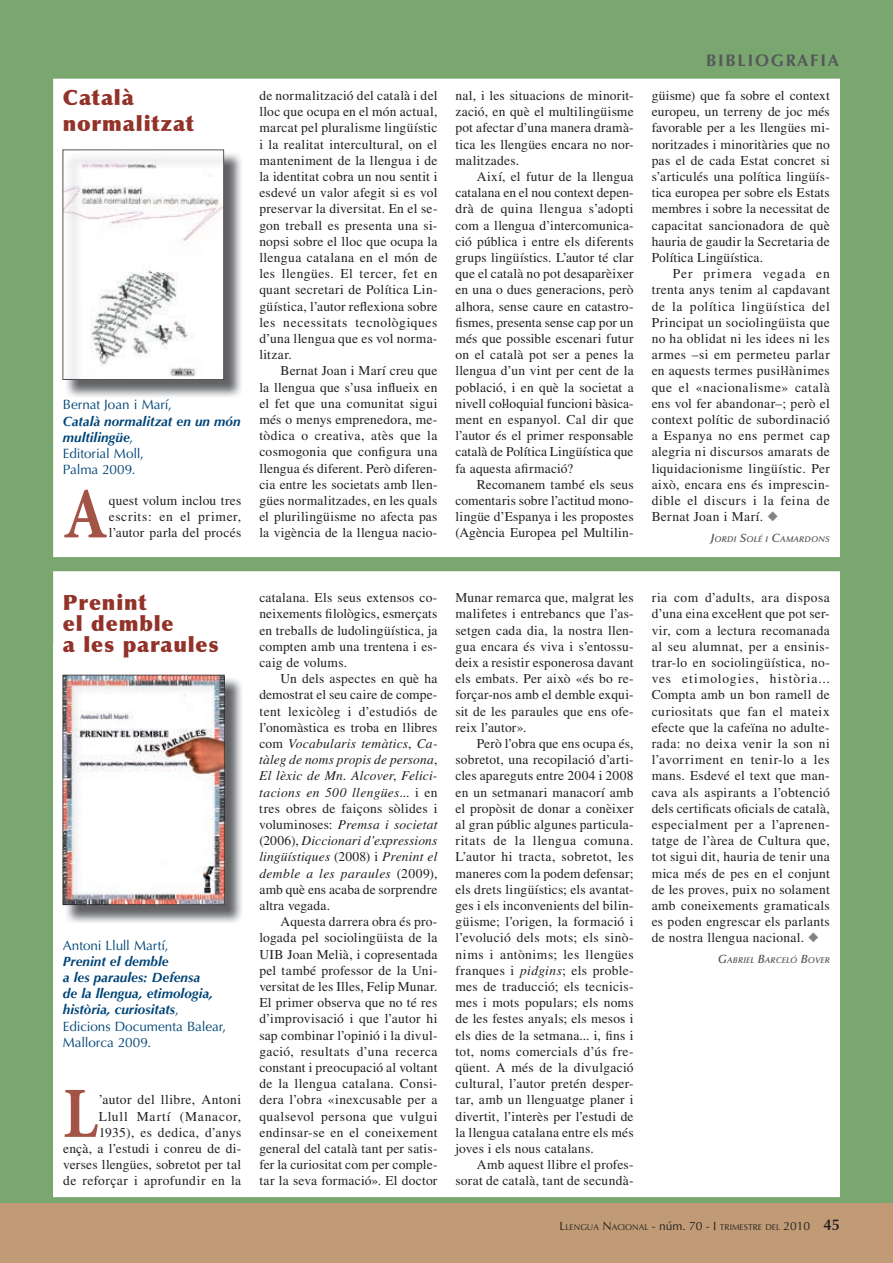
<style>
.page{position:relative;width:893px;height:1263px;background:#7aa66f}
.page>*{position:absolute;margin:0;border:0;box-sizing:border-box;transform-origin:0 0}
.t1{font:700 72.15px "Minion Pro";color:#a45446;scale:.88 1}
.t2{font:900 21px/21px "Optima LT Std";letter-spacing:.04em;color:#923229}
.t3{font:700 16.8px "Optima LT Std";letter-spacing:.105em;color:#57585a}
.t4{font:13.5px/16.2px "Times LT Std";letter-spacing:.015em;color:#231f20;text-align:justify}
.t5{font:13.5px/16.2px "Times";letter-spacing:.025em;color:#231f20;text-align:justify}
.t6{font:italic 700 13.5px/16.2px "Optima LT Std";color:#004578}
.t7{font:13.5px "Optima LT Std";letter-spacing:-.005em;color:#004578}
.t8{font:8.4px "Optima LT Std";color:#231f20}
.t9{font:italic 600 8.4px "Optima LT Std";letter-spacing:.03em;color:#57585a}
.s1{font-weight:400;font-style:normal}
.s2{color:#808285}
.s3{font-size:12px}
.s4{font-style:italic}
.s5{font-weight:600;font-size:15.6px}
</style>
<div class="page">
<div style="left:0;top:1203px;width:893px;height:60px;background:#c09b75"></div>
<div style="left:53px;top:79px;width:787px;height:478px;background:#fff"></div>
<div style="left:53px;top:571px;width:787px;height:626px;background:#fff"></div>
<div style="left:63px;top:589px;width:178px;height:64px;background:#fff"></div>
<div style="left:63px;top:399px;width:178px;height:84px;background:#fff"></div>
<img style="left:65px;top:152px;width:178px;height:246px">
<svg style="left:62px;top:150px;width:169px;height:232px;background:#e9e8e9"></svg>
<div style="left:63px;top:80px;width:178px;height:64px;background:#fff"></div>
<img style="left:231px;top:677px;width:12px;height:246px">
<img style="left:62px;top:675px;width:169px;height:272px">
<div style="left:63px;top:939px;width:178px;height:132px;background:#fff"></div>
<h2 class="t2" style="left:63px;top:86px;width:132px;line-height:25.2px">Català normalitzat</h2>
<p class="t7" style="left:63px;top:397px;width:110px">Bernat Joan i Marí,</p>
<p class="t6" style="left:63px;top:413px;width:179px">Català normalitzat en un món multilingüe<span class="s1">,<br>Editorial Moll,<br>Palma 2009.</span></p>
<h1 class="t1" style="left:63px;top:463px;width:52px">A</h1>
<p class="t5" style="left:109px;top:492px;width:134px">quest volum inclou tres escrits: en el primer, l’autor parla del procés</p>
<p class="t5" style="left:259px;top:87px;width:180px">de normalització del català i del lloc que ocupa en el món actual, marcat pel pluralisme lingüístic i la realitat intercultural, on el manteniment de la llengua i de la identitat cobra un nou sentit i esdevé un valor afegit si es vol preservar la diversitat. En el se&shy;gon treball es presenta una si&shy;nopsi sobre el lloc que ocupa la llengua catalana en el món de les llengües. El tercer, fet en quant secretari de Política Lin&shy;güística, l’autor reflexiona sobre les necessitats tecnològiques d’una llengua que es vol norma&shy;litzar.</p>
<p class="t4" style="left:259px;top:363px;width:180px;text-indent:21px">Bernat Joan i Marí creu que la llengua que s’usa influeix en el fet que una comunitat sigui més o menys emprenedora, me&shy;tòdica o creativa, atès que la cosmogonia que configura una llengua és diferent. Però diferen&shy;cia entre les societats amb llen&shy;gües normalitzades, en les quals el plurilingüisme no afecta pas la vigència de la llengua nacio-</p>
<p class="t4" style="left:455px;top:87px;width:180px">nal, i les situacions de minorit&shy;zació, en què el multilingüisme pot afectar d’una manera dramà&shy;tica les llengües encara no nor&shy;malitzades.</p>
<p class="t4" style="left:455px;top:168px;width:180px;text-indent:21px">Així, el futur de la llengua catalana en el nou context depen&shy;drà de quina llengua s’adopti com a llengua d’intercomunica&shy;ció pública i entre els diferents grups lingüístics. L’autor té clar que el català no pot desaparèixer en una o dues generacions, però alhora, sense caure en catastro&shy;fismes, presenta sense cap por un més que possible escenari futur on el català pot ser a penes la llengua d’un vint per cent de la població, i en què la societat a nivell col·loquial funcioni bàsica&shy;ment en espanyol. Cal dir que l’autor és el primer responsable català de Política Lingüística que fa aquesta afirmació?</p>
<p class="t4" style="left:455px;top:476px;width:180px;text-indent:21px">Recomanem també els seus comentaris sobre l’actitud mono&shy;lingüe d’Espanya i les propostes (Agència Europea pel Multilin-</p>
<p class="t3" style="left:706px;top:51px;width:134px">BIBLIOGRAFIA</p>
<p class="t4" style="left:652px;top:87px;width:180px">güisme) que fa sobre el context europeu, un terreny de joc més favorable per a les llengües mi&shy;noritzades i minoritàries que no pas el de cada Estat concret si s’articulés una política lingüís&shy;tica europea per sobre els Estats membres i sobre la necessitat de capacitat sancionadora de què hauria de gaudir la Secretaria de Política Lingüística.</p>
<p class="t4" style="left:652px;top:265px;width:180px;text-indent:21px">Per primera vegada en trenta anys tenim al capdavant de la política lingüística del Principat un sociolingüista que no ha oblidat ni les idees ni les armes –si em permeteu parlar en aquests termes pusil·lànimes que el «nacionalisme» català ens vol fer abandonar–; però el context polític de subordinació a Espanya no ens permet cap alegria ni discursos amarats de liquidacionisme lingüístic. Per això, encara ens és imprescin&shy;dible el discurs i la feina de Bernat Joan i Marí. <span class="s2">◆</span></p>
<p class="t9" style="left:711px;top:534px;width:120px"><span class="s3">J</span>ORDI <span class="s3">S</span>OLÉ I <span class="s3">C</span>AMARDONS</p>
<h2 class="t2" style="left:63px;top:592px;width:157px">Prenint<br>el demble<br>a les paraules</h2>
<p class="t7" style="left:63px;top:937px;width:107px">Antoni Llull Martí,</p>
<p class="t6" style="left:63px;top:953px;width:165px">Prenint el demble<br>a les paraules: Defensa<br>de la llengua, etimologia, història, curiositats<span class="s1">,<br>Edicions Documenta Balear,<br>Mallorca 2009.</span></p>
<h1 class="t1" style="left:63px;top:1063px;width:41px">L</h1>
<p class="t5" style="left:63px;top:1092px;width:180px;text-align:right">’autor del llibre, Antoni<br>Llull Martí (Manacor,<br>1935), es dedica, d’anys<br>ençà, a l’estudi i conreu de di&shy;verses llengües, sobretot per tal de reforçar i aprofundir en la</p>
<p class="t5" style="left:259px;top:589px;width:180px">catalana. Els seus extensos co&shy;neixements filològics, esmerçats en treballs de ludolingüística, ja compten amb una trentena i es&shy;caig de volums.</p>
<p class="t4" style="left:259px;top:670px;width:180px;text-indent:21px">Un dels aspectes en què ha demostrat el seu caire de compe&shy;tent lexicòleg i d’estudiós de l’onomàstica es troba en llibres com <span class="s4">Vocabularis temàtics</span>, <span class="s4">Ca&shy;tàleg de noms propis de persona</span>, <span class="s4">El lèxic de Mn. Alcover</span>, <span class="s4">Felici&shy;tacions en 500 llengües</span>... i en tres obres de faiçons sòlides i voluminoses: <span class="s4">Premsa i societat </span>(2006), <span class="s4">Diccionari d’expressions lingüístiques</span> (2008) i <span class="s4">Prenint el demble a les paraules</span> (2009), amb què ens acaba de sorprendre altra vegada.</p>
<p class="t4" style="left:259px;top:913px;width:180px;text-indent:21px">Aquesta darrera obra és pro&shy;logada pel sociolingüista de la UIB Joan Melià, i copresentada pel també professor de la Uni&shy;versitat de les Illes, Felip Munar.<br>El primer observa que no té res d’improvisació i que l’autor hi sap combinar l’opinió i la divul&shy;gació, resultats d’una recerca constant i preocupació al voltant de la llengua catalana. Consi&shy;dera l’obra «inexcusable per a qualsevol persona que vulgui endinsar-se en el coneixement general del català tant per satis&shy;fer la curiositat com per comple&shy;tar la seva formació». El doctor</p>
<p class="t4" style="left:455px;top:589px;width:180px">Munar remarca que, malgrat les malifetes i entrebancs que l’as&shy;setgen cada dia, la nostra llen&shy;gua encara és viva i s’entossu&shy;deix a resistir esponerosa davant els embats. Per això «és bo re&shy;forçar-nos amb el demble exqui&shy;sit de les paraules que ens ofe&shy;reix l’autor».</p>
<p class="t4" style="left:455px;top:735px;width:180px;text-indent:21px">Però l’obra que ens ocupa és, sobretot, una recopilació d’arti&shy;cles apareguts entre 2004 i 2008 en un setmanari manacorí amb el propòsit de donar a conèixer al gran públic algunes particula&shy;ritats de la llengua comuna.<br>L’autor hi tracta, sobretot, les maneres com la podem defensar; els drets lingüístics; els avantat&shy;ges i els inconvenients del bilin&shy;güisme; l’origen, la formació i l’evolució dels mots; els sinò&shy;nims i antònims; les llengües franques i <span class="s4">pidgins</span>; els proble&shy;mes de traducció; els tecnicis&shy;mes i mots populars; els noms de les festes anyals; els mesos i els dies de la setmana... i, fins i tot, noms comercials d’ús fre&shy;qüent. A més de la divulgació cultural, l’autor pretén desper&shy;tar, amb un llenguatge planer i divertit, l’interès per l’estudi de la llengua catalana entre els més joves i els nous catalans.</p>
<p class="t4" style="left:455px;top:1156px;width:180px;text-align:right">Amb aquest llibre el profes&shy;sorat de català, tant de secundà-</p>
<p class="t4" style="left:652px;top:589px;width:180px">ria com d’adults, ara disposa d’una eina excel·lent que pot ser&shy;vir, com a lectura recomanada al seu alumnat, per a ensinis&shy;trar-lo en sociolingüística, no&shy;ves etimologies, història...<br>Compta amb un bon ramell de curiositats que fan el mateix efecte que la cafeïna no adulte&shy;rada: no deixa venir la son ni l’avorriment en tenir-lo a les mans. Esdevé el text que man&shy;cava als aspirants a l’obtenció dels certificats oficials de català, especialment per a l’aprenen&shy;tatge de l’àrea de Cultura que, tot sigui dit, hauria de tenir una mica més de pes en el conjunt de les proves, puix no solament amb coneixements gramaticals es poden engrescar els parlants de nostra llengua nacional. <span class="s2">◆</span></p>
<p class="t9" style="left:718px;top:955px;width:114px"><span class="s3">G</span>ABRIEL <span class="s3">B</span>ARCELÓ <span class="s3">B</span>OVER</p>
<p class="t8" style="left:559px;top:1223px;width:282px"><span class="s3">L</span>LENGUA <span class="s3">N</span>ACIONAL <span class="s3">- núm. 70 -</span> <span class="s3">I</span> TRIMESTRE DEL <span class="s3">2010</span> <span class="s5">45</span></p>
</div>
